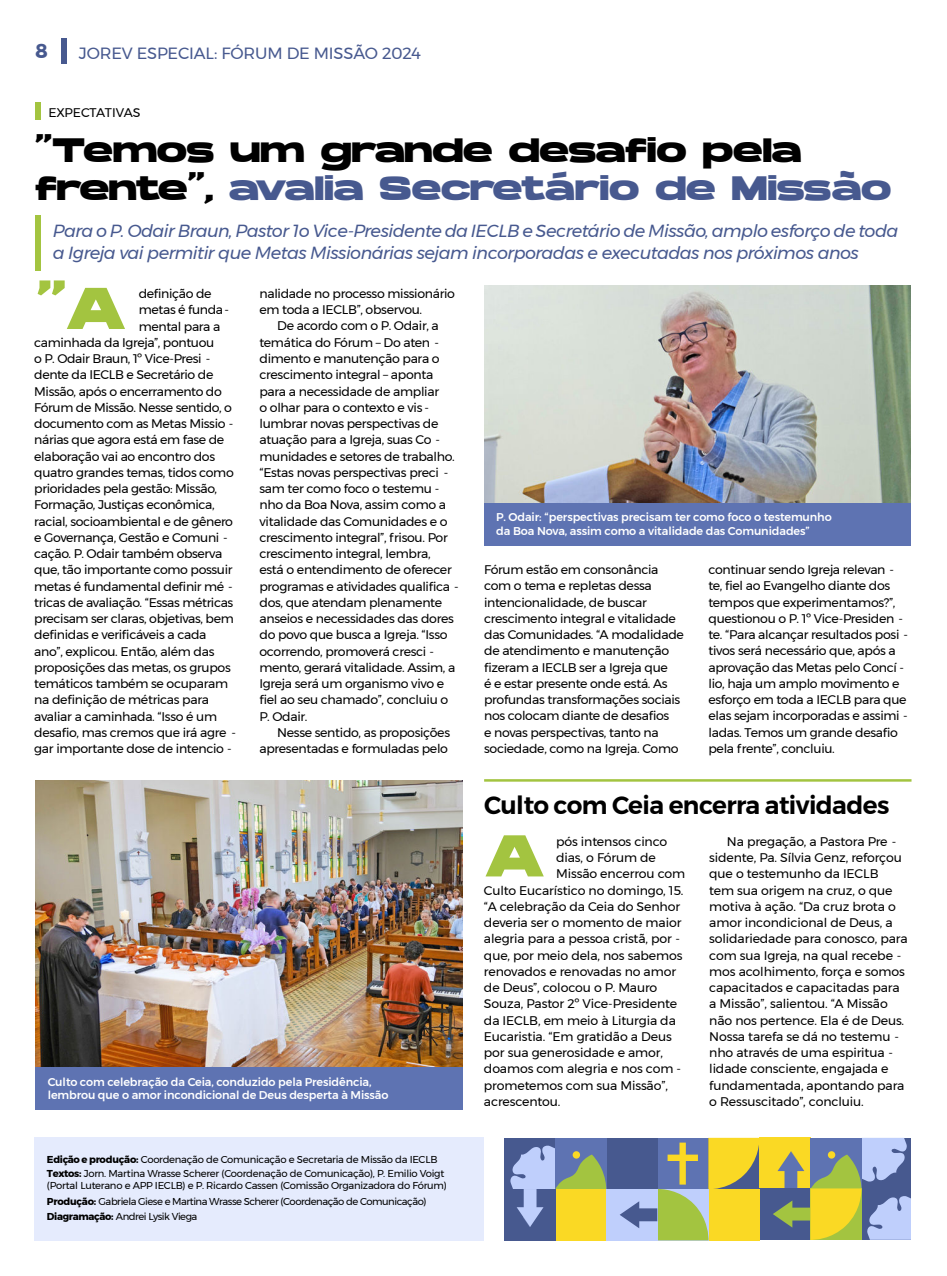
<style>
.page{position:relative;width:947px;height:1276px;background:#fff}
.page>*{position:absolute;margin:0;border:0;box-sizing:border-box;transform-origin:0 0}
.t1{font:700 58.75px "Hanson";color:#a3c440}
.t2{font:700 33.75px/37.5px "Hanson";letter-spacing:-.025em;color:#000}
.t3{font:600 24.75px "Montserrat";letter-spacing:-.025em;color:#000}
.t4{font:700 20px "Montserrat";color:#47598f}
.t5{font:italic 17.5px/21.2px "Montserrat";letter-spacing:-.03em;color:#47598f}
.t6{font:16.25px "Montserrat";letter-spacing:-.01em;color:#47598f}
.t7{font:12.5px/16.2px "Montserrat";letter-spacing:-.025em;color:#000}
.t8{font:500 11.25px/13.5px "Montserrat";letter-spacing:-.01em;color:#fff}
.t9{font:10px/15.2px "Montserrat";letter-spacing:-.045em;color:#000}
.t10{font:10px/13.8px "Montserrat";letter-spacing:-.025em;color:#000}
.s1{color:#47598f}
.s2{font-weight:700}
</style>
<div class="page">
<div style="left:61px;top:38px;width:6px;height:26px;background:#47598f"></div>
<img style="left:35px;top:780px;width:427px;height:287px">
<img style="left:484px;top:286px;width:426px;height:217px">
<div style="left:36px;top:102px;width:5px;height:18px;background:#a3c440"></div>
<div style="left:484px;top:503px;width:426px;height:43px;background:#5e73b2"></div>
<div style="left:35px;top:1067px;width:427px;height:42px;background:#5e73b2"></div>
<div style="left:35px;top:1137px;width:448px;height:103px;background:#e5ebfd"></div>
<div style="left:504px;top:1137px;width:51px;height:52px;background:#47598f"></div>
<div style="left:605px;top:1137px;width:51px;height:52px;background:#47598f"></div>
<div style="left:759px;top:1137px;width:51px;height:52px;background:#fad924"></div>
<div style="left:555px;top:1138px;width:51px;height:51px;background:#5e73b2"></div>
<div style="left:555px;top:1189px;width:51px;height:51px;background:#fad924"></div>
<div style="left:759px;top:1188px;width:51px;height:51px;background:#47598f"></div>
<div style="left:504px;top:1189px;width:51px;height:51px;background:#47598f"></div>
<svg style="left:510px;top:1145px;width:96px;height:82px"></svg>
<svg style="left:772px;top:1137px;width:139px;height:103px"></svg>
<div style="left:606px;top:1189px;width:51px;height:51px;background:#bfcffc"></div>
<svg style="left:619px;top:1137px;width:140px;height:103px"></svg>
<div style="left:36px;top:215px;width:5px;height:55px;background:#a3c440"></div>
<hr style="left:484px;top:779px;width:427px;height:2px;background:#a3c440">
<h3 class="t4" style="left:35px;top:42px;width:14px">8</h3>
<h3 class="t6" style="left:79px;top:44px;width:343px">JOREV ESPECIAL: FÓRUM DE MISSÃO 2024</h3>
<p class="t7" style="left:48px;top:105px;width:94px">EXPECTATIVAS</p>
<h2 class="t2" style="left:35px;top:133px;width:858px">"Temos um grande desafio pela frente", <span class="s1">avalia Secretário de Missão</span></h2>
<h3 class="t5" style="left:53px;top:222px;width:846px">Para o P. Odair Braun, Pastor 1o Vice-Presidente da IECLB e Secretário de Missão, amplo esforço de toda a Igreja vai permitir que Metas Missionárias sejam incorporadas e executadas nos próximos anos</h3>
<h1 class="t1" style="left:36px;top:278px;width:92px">"A</h1>
<p class="t7" style="left:259px;top:285px;width:197px">nalidade no processo missionário em toda a IECLB”, observou.</p>
<p class="t7" style="left:139px;top:285px;width:74px">definição de</p>
<p class="t7" style="left:139px;top:302px;width:92px">metas é funda-</p>
<p class="t7" style="left:139px;top:318px;width:83px">mental para a</p>
<p class="t7" style="left:34px;top:334px;width:181px">caminhada da Igreja”, pontuou</p>
<p class="t7" style="left:34px;top:350px;width:177px">o P. Odair Braun, 1º Vice-Presi -</p>
<p class="t7" style="left:34px;top:367px;width:180px">dente da IECLB e Secretário de</p>
<p class="t7" style="left:34px;top:383px;width:189px">Missão, após o encerramento do</p>
<p class="t7" style="left:34px;top:399px;width:199px">Fórum de Missão. Nesse sentido, o</p>
<p class="t7" style="left:34px;top:415px;width:200px">documento com as Metas Missio -</p>
<p class="t7" style="left:34px;top:432px;width:191px">nárias que agora está em fase de</p>
<p class="t7" style="left:34px;top:448px;width:182px">elaboração vai ao encontro dos</p>
<p class="t7" style="left:34px;top:464px;width:201px">quatro grandes temas, tidos como</p>
<p class="t7" style="left:34px;top:480px;width:184px">prioridades pela gestão: Missão,</p>
<p class="t7" style="left:34px;top:497px;width:182px">Formação, Justiças econômica,</p>
<p class="t7" style="left:34px;top:513px;width:200px">racial, socioambiental e de gênero</p>
<p class="t7" style="left:34px;top:529px;width:195px">e Governança, Gestão e Comuni -</p>
<p class="t7" style="left:34px;top:545px;width:189px">cação. P. Odair também observa</p>
<p class="t7" style="left:34px;top:562px;width:200px">que, tão importante como possuir</p>
<p class="t7" style="left:34px;top:578px;width:200px">metas é fundamental definir mé -</p>
<p class="t7" style="left:34px;top:594px;width:200px">tricas de avaliação. “Essas métricas</p>
<p class="t7" style="left:34px;top:610px;width:201px">precisam ser claras, objetivas, bem</p>
<p class="t7" style="left:34px;top:627px;width:174px">definidas e verificáveis a cada</p>
<p class="t7" style="left:34px;top:643px;width:181px">ano”, explicou. Então, além das</p>
<p class="t7" style="left:34px;top:659px;width:198px">proposições das metas, os grupos</p>
<p class="t7" style="left:34px;top:675px;width:195px">temáticos também se ocuparam</p>
<p class="t7" style="left:34px;top:692px;width:176px">na definição de métricas para</p>
<p class="t7" style="left:34px;top:708px;width:184px">avaliar a caminhada. “Isso é um</p>
<p class="t7" style="left:34px;top:724px;width:203px">desafio, mas cremos que irá agre -</p>
<p class="t7" style="left:34px;top:740px;width:199px">gar importante dose de intencio -</p>
<p class="t7" style="left:259px;top:318px;width:200px;text-indent:18px">De acordo com o P. Odair, a temática do Fórum – Do aten - dimento e manutenção para o crescimento integral – aponta para a necessidade de ampliar<br>o olhar para o contexto e vis - lumbrar novas perspectivas de atuação para a Igreja, suas Co - munidades e setores de trabalho. “Estas novas perspectivas preci - sam ter como foco o testemu - nho da Boa Nova, assim como a vitalidade das Comunidades e o crescimento integral”, frisou. Por crescimento integral, lembra,<br>está o entendimento de oferecer programas e atividades qualifica - dos, que atendam plenamente anseios e necessidades das dores do povo que busca a Igreja. “Isso ocorrendo, promoverá cresci - mento, gerará vitalidade. Assim, a<br>Igreja será um organismo vivo e fiel ao seu chamado”, concluiu o<br>P. Odair.</p>
<p class="t7" style="left:259px;top:724px;width:192px;text-align:right">Nesse sentido, as proposições apresentadas e formuladas pelo</p>
<p class="t8" style="left:48px;top:1076px;width:342px">Culto com celebração da Ceia, conduzido pela Presidência, lembrou que o amor incondicional de Deus desperta à Missão</p>
<p class="t10" style="left:47px;top:1153px;width:399px"><span class="s2">Edição e produção:</span> Coordenação de Comunicação e Secretaria de Missão da IECLB<br><span class="s2">Textos:</span> Jorn. Martina Wrasse Scherer (Coordenação de Comunicação), P. Emilio Voigt</p>
<p class="t9" style="left:47px;top:1178px;width:401px">(Portal Luterano e APP IECLB) e P. Ricardo Cassen (Comissão Organizadora do Fórum)<br><span class="s2">Produção:</span> Gabriela Giese e Martina Wrasse Scherer (Coordenação de Comunicação)<br><span class="s2">Diagramação:</span> Andrei Lysik Viega</p>
<p class="t8" style="left:496px;top:511px;width:337px">P. Odair: “perspectivas precisam ter como foco o testemunho da Boa Nova, assim como a vitalidade das Comunidades”</p>
<p class="t7" style="left:484px;top:562px;width:201px">Fórum estão em consonância com o tema e repletas dessa intencionalidade, de buscar crescimento integral e vitalidade das Comunidades. “A modalidade de atendimento e manutenção fizeram a IECLB ser a Igreja que<br>é e estar presente onde está. As profundas transformações sociais nos colocam diante de desafios<br>e novas perspectivas, tanto na sociedade, como na Igreja. Como</p>
<p class="t7" style="left:708px;top:562px;width:201px">continuar sendo Igreja relevan - te, fiel ao Evangelho diante dos tempos que experimentamos?”, questionou o P. 1º Vice-Presiden - te. “Para alcançar resultados posi - tivos será necessário que, após a aprovação das Metas pelo Concí - lio, haja um amplo movimento e esforço em toda a IECLB para que elas sejam incorporadas e assimi - ladas. Temos um grande desafio pela frente”, concluiu.</p>
<h3 class="t3" style="left:484px;top:790px;width:407px">Culto com Ceia encerra atividades</h3>
<h1 class="t1" style="left:483px;top:825px;width:63px">A</h1>
<p class="t7" style="left:709px;top:833px;width:200px;text-indent:18px">Na pregação, a Pastora Pre - sidente, Pa. Sílvia Genz, reforçou que o testemunho da IECLB<br>tem sua origem na cruz, o que motiva à ação. “Da cruz brota o amor incondicional de Deus, a solidariedade para conosco, para com sua Igreja, na qual recebe - mos acolhimento, força e somos capacitados e capacitadas para a Missão”, salientou. “A Missão não nos pertence. Ela é de Deus.<br>Nossa tarefa se dá no testemu - nho através de uma espiritua - lidade consciente, engajada e fundamentada, apontando para o Ressuscitado”, concluiu.</p>
<p class="t7" style="left:556px;top:833px;width:113px">pós intensos cinco</p>
<p class="t7" style="left:556px;top:849px;width:101px">dias, o Fórum de</p>
<p class="t7" style="left:556px;top:866px;width:130px">Missão encerrou com</p>
<p class="t7" style="left:483px;top:882px;width:201px">Culto Eucarístico no domingo, 15.</p>
<p class="t7" style="left:483px;top:898px;width:198px">“A celebração da Ceia do Senhor</p>
<p class="t7" style="left:483px;top:914px;width:199px">deveria ser o momento de maior</p>
<p class="t7" style="left:483px;top:931px;width:197px">alegria para a pessoa cristã, por -</p>
<p class="t7" style="left:483px;top:947px;width:200px">que, por meio dela, nos sabemos</p>
<p class="t7" style="left:483px;top:963px;width:194px">renovados e renovadas no amor</p>
<p class="t7" style="left:483px;top:979px;width:175px">de Deus”, colocou o P. Mauro</p>
<p class="t7" style="left:483px;top:996px;width:194px">Souza, Pastor 2º Vice-Presidente</p>
<p class="t7" style="left:483px;top:1012px;width:193px">da IECLB, em meio à Liturgia da</p>
<p class="t7" style="left:483px;top:1028px;width:189px">Eucaristia. “Em gratidão a Deus</p>
<p class="t7" style="left:483px;top:1044px;width:180px">por sua generosidade e amor,</p>
<p class="t7" style="left:483px;top:1061px;width:198px">doamos com alegria e nos com -</p>
<p class="t7" style="left:483px;top:1077px;width:185px">prometemos com sua Missão”,</p>
<p class="t7" style="left:483px;top:1093px;width:78px">acrescentou.</p>
</div>
